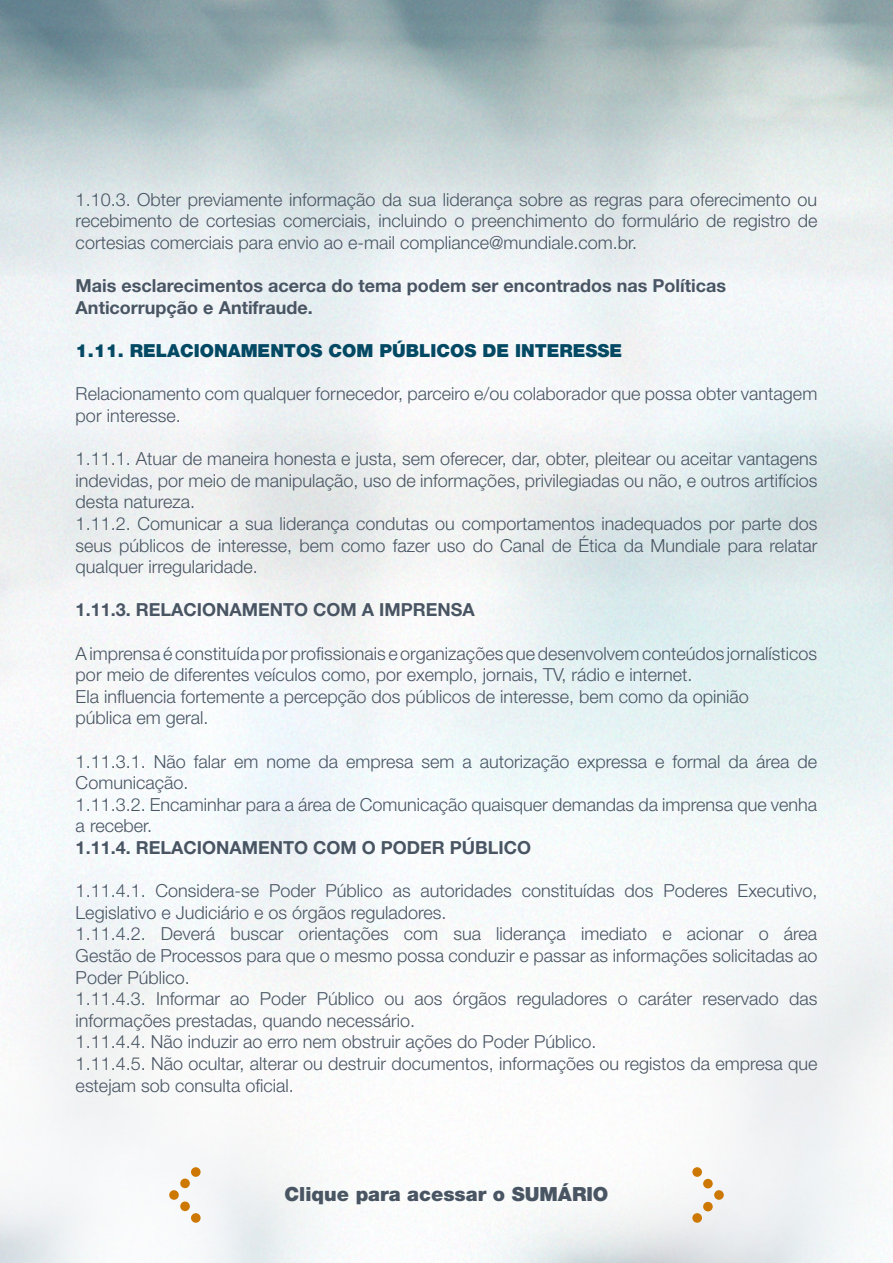
<style>
.page{position:relative;width:893px;height:1263px;background:#fff}
.page>*{position:absolute;margin:0;border:0;box-sizing:border-box;transform-origin:0 0}
.t1{font:900 19.5px "Helvetica Neue LT Std";color:#495563}
.t2{font:300 18px/21.6px "Helvetica Neue LT Std";color:#495563}
.t3{font:700 18px/21.6px "Helvetica Neue LT Std";color:#495563}
.t4{font:900 18px "Helvetica Neue LT Std";color:#044964}
</style>
<div class="page">
<img style="left:0;top:0;width:893px;height:1263px">
<div style="left:692px;top:1167px;width:10px;height:10px;background:#cc7803;border-radius:50%"></div>
<div style="left:703px;top:1179px;width:10px;height:9px;background:#cc7803;border-radius:50%"></div>
<div style="left:714px;top:1190px;width:10px;height:10px;background:#cc7803;border-radius:50%"></div>
<div style="left:703px;top:1202px;width:10px;height:9px;background:#cc7803;border-radius:50%"></div>
<div style="left:692px;top:1213px;width:10px;height:10px;background:#cc7803;border-radius:50%"></div>
<div style="left:191px;top:1213px;width:10px;height:10px;background:#cc7803;border-radius:50%"></div>
<div style="left:180px;top:1201px;width:10px;height:10px;background:#cc7803;border-radius:50%"></div>
<div style="left:169px;top:1190px;width:10px;height:10px;background:#cc7803;border-radius:50%"></div>
<div style="left:180px;top:1178px;width:10px;height:10px;background:#cc7803;border-radius:50%"></div>
<div style="left:191px;top:1167px;width:10px;height:10px;background:#cc7803;border-radius:50%"></div>
<p class="t2" style="left:76px;top:188px;width:743px;text-align:justify">1.10.3. Obter previamente informação da sua liderança sobre as regras para oferecimento ou recebimento de cortesias comerciais, incluindo o preenchimento do formulário de registro de cortesias comerciais para envio ao e-mail compliance@mundiale.com.br.</p>
<p class="t3" style="left:76px;top:275px;width:652px">Mais esclarecimentos acerca do tema podem ser encontrados nas Políticas<br>Anticorrupção e Antifraude.</p>
<p class="t4" style="left:76px;top:340px;width:548px">1.11. RELACIONAMENTOS COM PÚBLICOS DE INTERESSE</p>
<p class="t2" style="left:76px;top:383px;width:743px">Relacionamento com qualquer fornecedor, parceiro e/ou colaborador que possa obter vantagem por interesse.</p>
<p class="t2" style="left:76px;top:447px;width:743px">1.11.1. Atuar de maneira honesta e justa, sem oferecer, dar, obter, pleitear ou aceitar vantagens indevidas, por meio de manipulação, uso de informações, privilegiadas ou não, e outros artifícios desta natureza.<br>1.11.2. Comunicar a sua liderança condutas ou comportamentos inadequados por parte dos seus públicos de interesse, bem como fazer uso do Canal de Ética da Mundiale para relatar qualquer irregularidade.</p>
<p class="t3" style="left:76px;top:599px;width:401px">1.11.3. RELACIONAMENTO COM A IMPRENSA</p>
<p class="t2" style="left:76px;top:642px;width:743px">A imprensa é constituída por profissionais e organizações que desenvolvem conteúdos jornalísticos por meio de diferentes veículos como, por exemplo, jornais, TV, rádio e internet.<br>Ela influencia fortemente a percepção dos públicos de interesse, bem como da opinião<br>pública em geral.</p>
<p class="t2" style="left:76px;top:750px;width:743px">1.11.3.1. Não falar em nome da empresa sem a autorização expressa e formal da área de Comunicação.<br>1.11.3.2. Encaminhar para a área de Comunicação quaisquer demandas da imprensa que venha a receber.</p>
<p class="t3" style="left:76px;top:836px;width:457px">1.11.4. RELACIONAMENTO COM O PODER PÚBLICO</p>
<p class="t2" style="left:76px;top:879px;width:743px">1.11.4.1. Considera-se Poder Público as autoridades constituídas dos Poderes Executivo, Legislativo e Judiciário e os órgãos reguladores.<br>1.11.4.2. Deverá buscar orientações com sua liderança imediato e acionar o área Gestão de Processos para que o mesmo possa conduzir e passar as informações solicitadas ao Poder Público.<br>1.11.4.3. Informar ao Poder Público ou aos órgãos reguladores o caráter reservado das informações prestadas, quando necessário.<br>1.11.4.4. Não induzir ao erro nem obstruir ações do Poder Público.<br>1.11.4.5. Não ocultar, alterar ou destruir documentos, informações ou registos da empresa que estejam sob consulta oficial.</p>
<p class="t1" style="left:284px;top:1182px;width:325px">Clique para acessar o SUMÁRIO</p>
</div>
